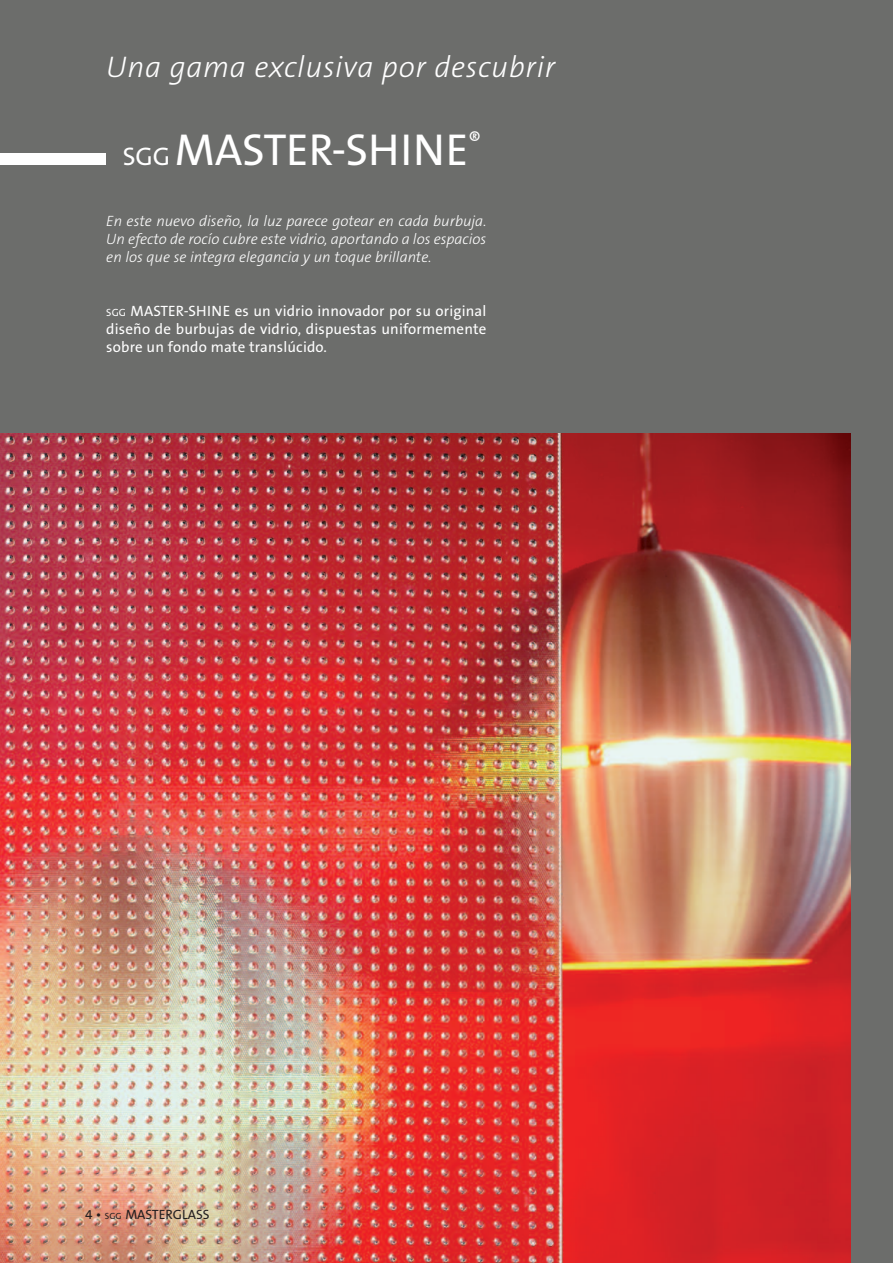
<style>
.page{position:relative;width:893px;height:1263px;background:#6c6d6b}
.page>*{position:absolute;margin:0;border:0;box-sizing:border-box;transform-origin:0 0}
.t1{font:45px "The Sans B5 Plain";color:#fff}
.t2{font:italic 300 30px "The Sans B3";letter-spacing:.02em;color:#fff}
.t3{font:italic 300 15px/18px "The Sans B3";color:#fff;text-align:justify}
.t4{font:15px/18px "The Sans B5 Plain";letter-spacing:.01em;color:#fff;text-align:justify}
.t5{font:13.5px "The Sans B5 Plain";letter-spacing:-.005em;color:#231f20}
.s1{font-size:25.5px}
.s2{font-size:10.5px}
.s3{font-size:9px}
</style>
<div class="page">
<img style="left:0;top:434px;width:850px;height:829px">
<div style="left:0;top:153px;width:106px;height:12px;background:#fff"></div>
<h2 class="t2" style="left:106px;top:52px;width:450px">Una gama exclusiva por descubrir</h2>
<h1 class="t1" style="left:123px;top:127px;width:360px"><span class="s1">SGG</span> MASTER-SHINE<sup>®</sup></h1>
<p class="t3" style="left:106px;top:213px;width:382px">En este nuevo diseño, la luz parece gotear en cada burbuja.<br>Un efecto de rocío cubre este vidrio, aportando a los espacios en los que se integra elegancia y un toque brillante.</p>
<p class="t4" style="left:106px;top:302px;width:382px"><span class="s2">SGG</span> MASTER-SHINE es un vidrio innovador por su original diseño de burbujas de vidrio, dispuestas uniformemente sobre un fondo mate translúcido.</p>
<p class="t5" style="left:85px;top:1207px;width:126px">4 • <span class="s3">SGG</span> MASTERGLASS</p>
</div>
